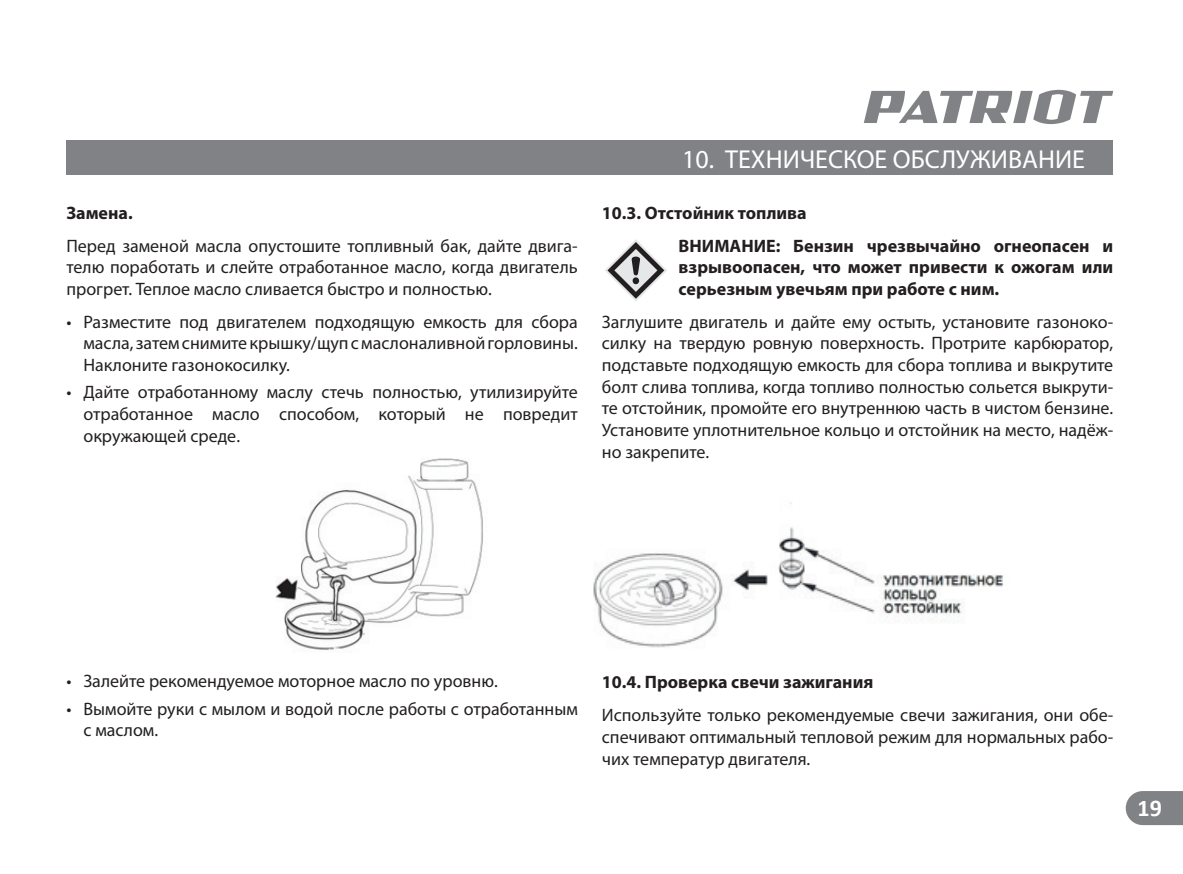
<style>
.page{position:relative;width:1183px;height:874px;background:#fff}
.page>*{position:absolute;margin:0;border:0;box-sizing:border-box;transform-origin:0 0}
.t1{font:26px "Myriad Pro";color:#fff}
.t2{font:700 24px "Calibri";color:#fff}
.t3{font:18px/21.6px "Myriad Pro";color:#231f20;text-align:justify}
.t4{font:700 18px/33px "Myriad Pro";color:#231f20}
</style>
<div class="page">
<svg style="left:864px;top:90px;width:249px;height:34px"></svg>
<div style="left:66px;top:141px;width:1047px;height:34px;background:#808285"></div>
<svg style="left:1125px;top:791px;width:58px;height:33px;background:#898b8d"></svg>
<img style="left:593px;top:502px;width:410px;height:146px">
<svg style="left:605px;top:239px;width:62px;height:62px"></svg>
<img style="left:275px;top:458px;width:208px;height:192px">
<p class="t4" style="left:66px;top:195px;width:68px">Замена.</p>
<p class="t3" style="left:66px;top:234px;width:513px">Перед заменой масла опустошите топливный бак, дайте двига&shy;телю поработать и слейте отработанное масло, когда двигатель прогрет. Теплое масло сливается быстро и полностью.</p>
<p class="t3" style="left:83px;top:310px;width:496px;text-indent:-17px">• Разместите под двигателем подходящую емкость для сбора масла, затем снимите крышку/щуп с маслоналивной горловины.<br>Наклоните газонокосилку.</p>
<p class="t3" style="left:83px;top:381px;width:496px;text-indent:-17px">• Дайте отработанному маслу стечь полностью, утилизируйте отработанное масло способом, который не повредит окружающей среде.</p>
<h1 class="t1" style="left:682px;top:143px;width:404px">10. ТЕХНИЧЕСКОЕ ОБСЛУЖИВАНИЕ</h1>
<p class="t4" style="left:678px;top:195px;width:436px;text-indent:-77px">10.3. Отстойник топлива<br>ВНИМАНИЕ: Бензин чрезвычайно огнеопасен и</p>
<p class="t4" style="left:678px;top:255px;width:436px;line-height:21.6px">взрывоопасен, что может привести к ожогам или серьезным увечьям при работе с ним.</p>
<p class="t3" style="left:602px;top:310px;width:513px">Заглушите двигатель и дайте ему остыть, установите газоноко&shy;силку на твердую ровную поверхность. Протрите карбюратор, подставьте подходящую емкость для сбора топлива и выкрутите болт слива топлива, когда топливо полностью сольется выкрути&shy;те отстойник, промойте его внутреннюю часть в чистом бензине.<br>Установите уплотнительное кольцо и отстойник на место, надёж&shy;но закрепите.</p>
<p class="t3" style="left:66px;top:669px;width:433px">• Залейте рекомендуемое моторное масло по уровню.</p>
<p class="t3" style="left:83px;top:697px;width:496px;text-indent:-17px">• Вымойте руки с мылом и водой после работы с отработанным с маслом.</p>
<p class="t4" style="left:602px;top:664px;width:273px">10.4. Проверка свечи зажигания</p>
<p class="t3" style="left:602px;top:703px;width:513px">Используйте только рекомендуемые свечи зажигания, они обе&shy;спечивают оптимальный тепловой режим для нормальных рабо&shy;чих температур двигателя.</p>
<h2 class="t2" style="left:1137px;top:790px;width:26px">19</h2>
</div>
